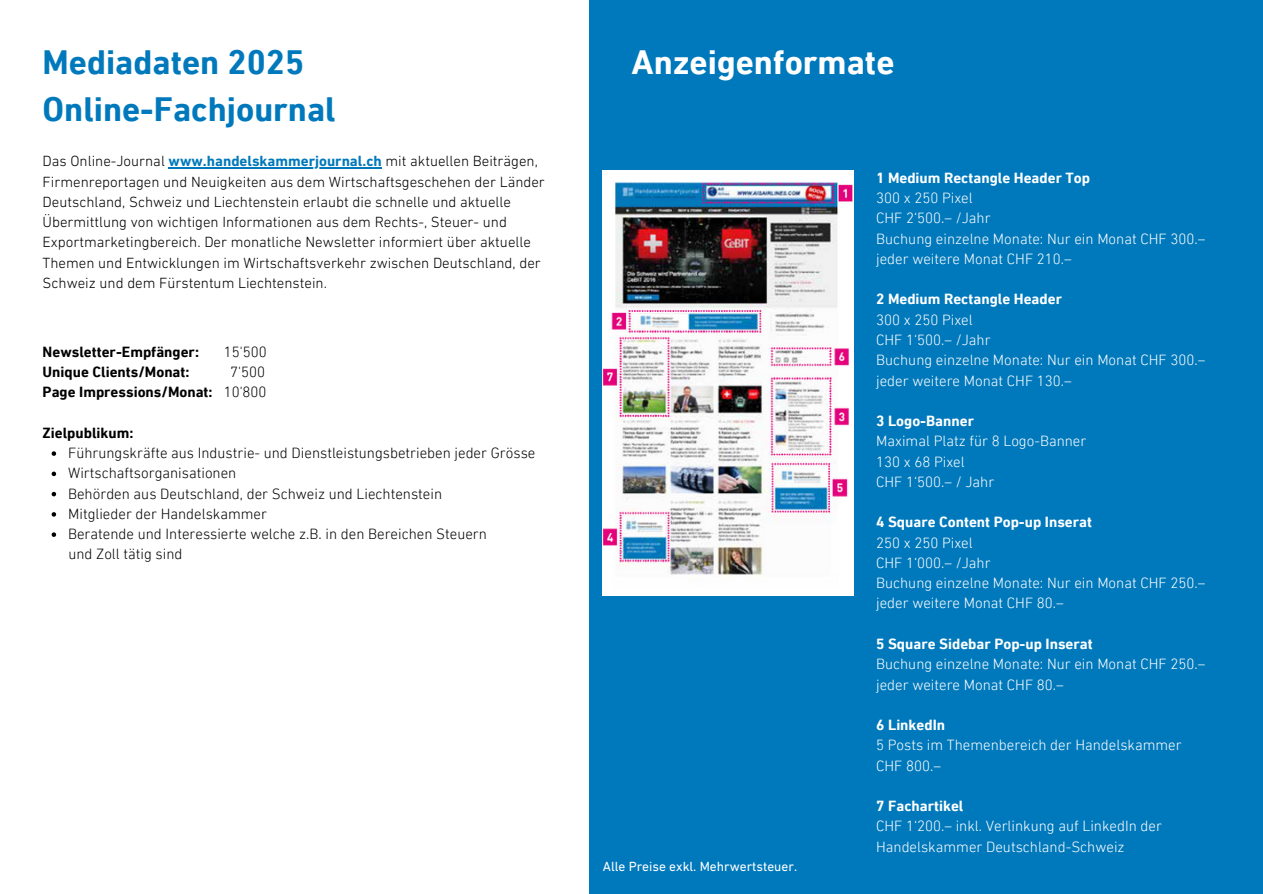
<style>
.page{position:relative;width:1263px;height:894px;background:#fff}
.page>*{position:absolute;margin:0;border:0;box-sizing:border-box;transform-origin:0 0}
.t1{font:700 34.5px/47.2px "DIN Next Devanagari Std";color:#0079bc}
.t2{font:700 34.5px "DIN Next Devanagari Std";color:#fff}
.t3{font:300 15px "DIN Next Devanagari Std";color:#fff}
.t4{font:300 15px/20.2px "DIN Next LT Pro";color:#000}
.t5{font:300 15px "DIN Next Devanagari Std";color:#000}
.t6{font:700 15px "DIN Next Devanagari Std";color:#fff}
.t7{font:700 15px "DIN Next Devanagari Std";color:#000}
.t8{font:13.5px "DIN Next LT Pro";color:#fff}
.s1{font-weight:700;color:#0079bc}
.s2{font-weight:300}
</style>
<div class="page">
<div style="left:589px;top:0;width:674px;height:893px;background:#0079bc"></div>
<img style="left:603px;top:171px;width:251px;height:424px">
<hr style="left:169px;top:167px;width:213px;height:2px;background:#0079bc">
<svg style="left:52px;top:451px;width:4px;height:4px"></svg>
<svg style="left:52px;top:471px;width:4px;height:5px"></svg>
<svg style="left:52px;top:491px;width:4px;height:5px"></svg>
<svg style="left:52px;top:512px;width:4px;height:4px"></svg>
<svg style="left:52px;top:532px;width:4px;height:4px"></svg>
<h1 class="t1" style="left:43px;top:41px;width:295px">Mediadaten 2025<br>Online-Fachjournal</h1>
<p class="t2" style="left:631px;top:39px;width:265px">Anzeigenformate</p>
<p class="t4" style="left:43px;top:152px;width:497px">Das Online-Journal <span class="s1">www.handelskammerjournal.ch</span> mit aktuellen Beiträgen,</p>
<p class="t4" style="left:43px;top:173px;width:504px">Firmenreportagen und Neuigkeiten aus dem Wirtschaftsgeschehen der Länder Deutschland, Schweiz und Liechtenstein erlaubt die schnelle und aktuelle Übermittlung von wichtigen Informationen aus dem Rechts-, Steuer- und Exportmarketingbereich. Der monatliche Newsletter informiert über aktuelle Themen und Entwicklungen im Wirtschaftsverkehr zwischen Deutschland, der Schweiz und dem Fü rstentum Liechtenstein.</p>
<p class="t6" style="left:876px;top:168px;width:216px">1 Medium Rectangle Header Top</p>
<p class="t3" style="left:876px;top:188px;width:98px">300 x 250 Pixel</p>
<p class="t3" style="left:876px;top:208px;width:116px">CHF 2‘500.– /Jahr</p>
<p class="t3" style="left:876px;top:228px;width:331px">Buchung einzelne Monate: Nur ein Monat CHF 300.–</p>
<p class="t3" style="left:876px;top:249px;width:197px">jeder weitere Monat CHF 210.–</p>
<p class="t6" style="left:876px;top:289px;width:187px">2 Medium Rectangle Header</p>
<p class="t3" style="left:876px;top:309px;width:98px">300 x 250 Pixel</p>
<p class="t3" style="left:876px;top:330px;width:116px">CHF 1‘500.– /Jahr</p>
<p class="t3" style="left:876px;top:350px;width:331px">Buchung einzelne Monate: Nur ein Monat CHF 300.–</p>
<p class="t3" style="left:876px;top:370px;width:197px">jeder weitere Monat CHF 130.–</p>
<p class="t6" style="left:876px;top:411px;width:99px">3 Logo-Banner</p>
<p class="t3" style="left:876px;top:431px;width:212px">Maximal Platz fü r 8 Logo-Banner</p>
<p class="t3" style="left:876px;top:451px;width:90px">130 x 68 Pixel</p>
<p class="t3" style="left:876px;top:471px;width:120px">CHF 1‘500.– / Jahr</p>
<p class="t6" style="left:876px;top:512px;width:217px">4 Square Content Pop-up Inserat</p>
<p class="t3" style="left:876px;top:532px;width:98px">250 x 250 Pixel</p>
<p class="t3" style="left:876px;top:552px;width:116px">CHF 1‘000.– /Jahr</p>
<p class="t3" style="left:876px;top:573px;width:331px">Buchung einzelne Monate: Nur ein Monat CHF 250.–</p>
<p class="t3" style="left:876px;top:593px;width:189px">jeder weitere Monat CHF 80.–</p>
<p class="t6" style="left:876px;top:633px;width:218px">5 Square Sidebar Pop-up Inserat</p>
<p class="t3" style="left:876px;top:654px;width:331px">Buchung einzelne Monate: Nur ein Monat CHF 250.–</p>
<p class="t3" style="left:876px;top:674px;width:189px">jeder weitere Monat CHF 80.–</p>
<p class="t6" style="left:876px;top:714px;width:71px">6 LinkedIn</p>
<p class="t3" style="left:876px;top:735px;width:307px">5 Posts im Themenbereich der Handelskammer</p>
<p class="t3" style="left:876px;top:755px;width:66px">CHF 800.–</p>
<p class="t6" style="left:876px;top:795px;width:89px">7 Fachartikel</p>
<p class="t3" style="left:876px;top:816px;width:287px">CHF 1‘200.– inkl. Verlinkung auf LinkedIn der</p>
<p class="t3" style="left:876px;top:836px;width:250px">Handelskammer Deutschland-Schweiz</p>
<h2 class="t7" style="left:43px;top:341px;width:158px">Newsletter-Empfänger:</h2>
<h2 class="t5" style="left:224px;top:341px;width:44px">15'500</h2>
<p class="t7" style="left:43px;top:362px;width:148px">Unique Clients/Monat:</p>
<p class="t5" style="left:230px;top:362px;width:36px">7'500</p>
<p class="t7" style="left:43px;top:382px;width:225px">Page Impressions/Monat: <span class="s2">10'800</span></p>
<p class="t7" style="left:43px;top:422px;width:92px">Zielpublikum:</p>
<p class="t5" style="left:68px;top:443px;width:469px">Fü hrungskräfte aus Industrie- und Dienstleistungsbetrieben jeder Grösse</p>
<p class="t5" style="left:68px;top:463px;width:170px">Wirtschaftsorganisationen</p>
<p class="t5" style="left:68px;top:483px;width:375px">Behörden aus Deutschland, der Schweiz und Liechtenstein</p>
<h1 class="t5" style="left:68px;top:503px;width:200px">Mitglieder der Handelskammer</h1>
<p class="t5" style="left:68px;top:524px;width:420px">Beratende und Interessierte welche z.B. in den Bereichen Steuern</p>
<p class="t5" style="left:68px;top:544px;width:116px">und Zoll tätig sind</p>
<p class="t8" style="left:603px;top:861px;width:196px">Alle Preise exkl. Mehrwertsteuer.</p>
</div>
